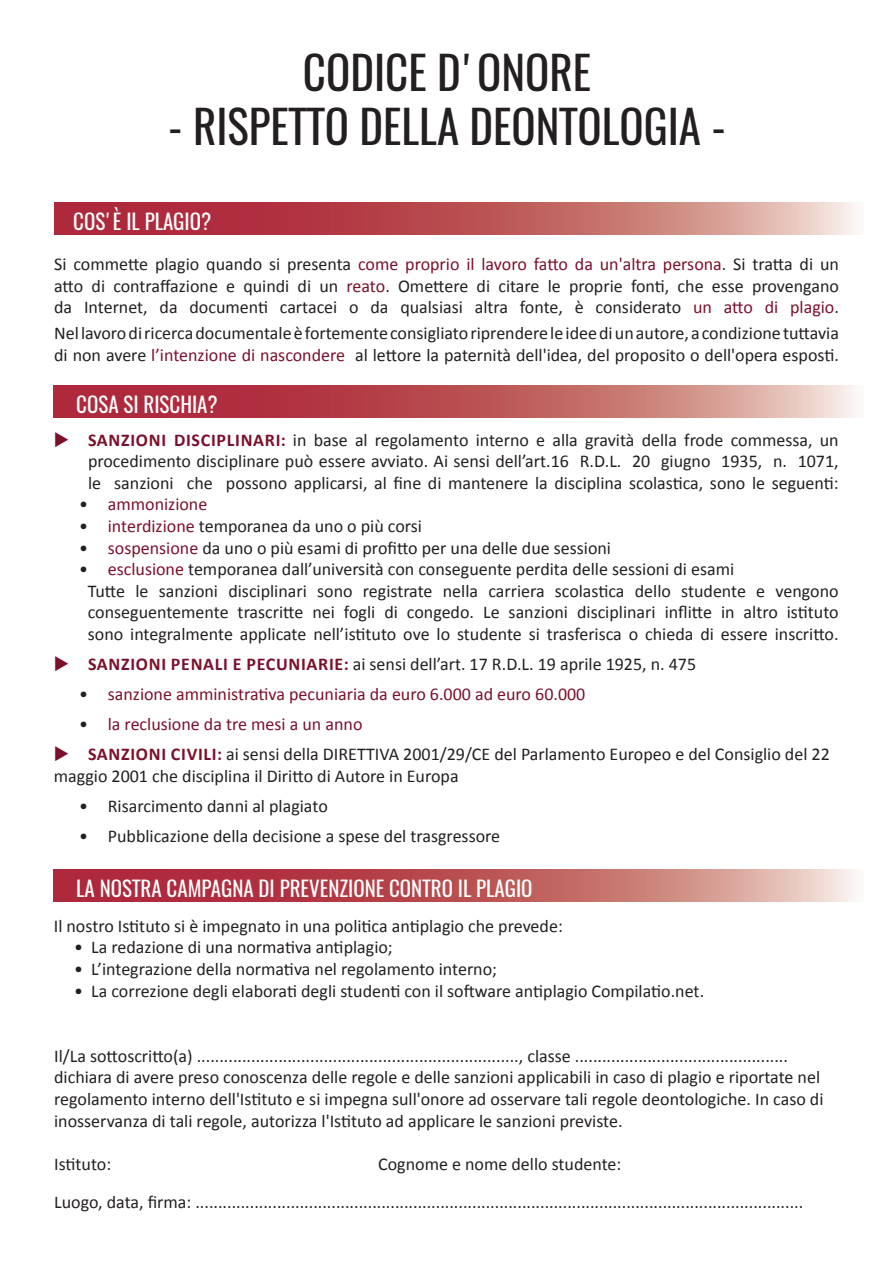
<style>
.page{position:relative;width:893px;height:1263px;background:#fff}
.page>*{position:absolute;margin:0;border:0;box-sizing:border-box;transform-origin:0 0}
.t1{font:45px "Oswald";color:#231f20}
.t2{font:21px "Oswald";color:#fff}
.t3{font:18px/21.6px "Calibri";color:#231f20;text-align:justify}
.t4{font:18px "Calibri";color:#7b102b}
.s1{color:#7b102b}
.s2{font-weight:700;color:#7b102b}
.s3{color:#231f20}
</style>
<div class="page">
<svg style="left:54px;top:203px;width:803px;height:31px;background:#c16165"></svg>
<svg style="left:54px;top:386px;width:803px;height:31px;background:#c16165"></svg>
<svg style="left:54px;top:870px;width:803px;height:31px;background:#c16165"></svg>
<p class="t1" style="left:303px;top:42px;width:290px">CODICE D'ONORE</p>
<p class="t1" style="left:168px;top:96px;width:559px">- RISPETTO DELLA DEONTOLOGIA -</p>
<p class="t2" style="left:73px;top:207px;width:140px">COS'È IL PLAGIO?</p>
<p class="t3" style="left:54px;top:253px;width:786px">Si commette plagio quando si presenta <span class="s1">come proprio il lavoro fatto da un'altra persona</span>. Si tratta di un atto di contraffazione e quindi di un <span class="s1">reato</span>. Omettere di citare le proprie fonti, che esse provengano da Internet, da documenti cartacei o da qualsiasi altra fonte, è considerato <span class="s1">un atto di plagio</span>.</p>
<p class="t3" style="left:54px;top:322px;width:786px">Nel lavoro di ricerca documentale è fortemente consigliato riprendere le idee di un autore, a condizione tuttavia di non avere <span class="s1">l’intenzione di nascondere</span> al lettore la paternità dell'idea, del proposito o dell'opera esposti.</p>
<p class="t2" style="left:76px;top:390px;width:143px">COSA SI RISCHIA?</p>
<p class="t3" style="left:88px;top:429px;width:752px;text-indent:-34px"><span class="s1">◆</span> <span class="s2">SANZIONI DISCIPLINARI:</span> in base al regolamento interno e alla gravità della frode commessa, un procedimento disciplinare può essere avviato. Ai sensi dell’art.16 R.D.L. 20 giugno 1935, n. 1071, le sanzioni che possono applicarsi, al fine di mantenere la disciplina scolastica, sono le seguenti:</p>
<p class="t4" style="left:79px;top:493px;width:130px"><span class="s3">•</span> ammonizione</p>
<p class="t3" style="left:79px;top:515px;width:344px">• <span class="s1">interdizione</span> temporanea da uno o più corsi</p>
<p class="t3" style="left:79px;top:537px;width:533px">• <span class="s1">sospensione</span> da uno o più esami di profitto per una delle due sessioni</p>
<p class="t3" style="left:79px;top:558px;width:656px">• <span class="s1">esclusione</span> temporanea dall’università con conseguente perdita delle sessioni di esami</p>
<p class="t3" style="left:88px;top:580px;width:752px">Tutte le sanzioni disciplinari sono registrate nella carriera scolastica dello studente e vengono conseguentemente trascritte nei fogli di congedo. Le sanzioni disciplinari inflitte in altro istituto sono integralmente applicate nell’istituto ove lo studente si trasferisca o chieda di essere inscritto.</p>
<p class="t3" style="left:54px;top:653px;width:644px"><span class="s1">◆</span> <span class="s2">SANZIONI PENALI E PECUNIARIE:</span> ai sensi dell’art. 17 R.D.L. 19 aprile 1925, n. 475</p>
<p class="t4" style="left:79px;top:683px;width:508px"><span class="s3">•</span> sanzione amministrativa pecuniaria da euro 6.000 ad euro 60.000</p>
<p class="t4" style="left:79px;top:713px;width:285px"><span class="s3">•</span> la reclusione da tre mesi a un anno</p>
<p class="t3" style="left:54px;top:744px;width:777px"><span class="s1">◆</span> <span class="s2">SANZIONI CIVILI:</span> ai sensi della DIRETTIVA 2001/29/CE del Parlamento Europeo e del Consiglio del 22 maggio 2001 che disciplina il Diritto di Autore in Europa</p>
<p class="t3" style="left:79px;top:795px;width:250px">• Risarcimento danni al plagiato</p>
<p class="t3" style="left:79px;top:825px;width:422px">• Pubblicazione della decisione a spese del trasgressore</p>
<p class="t2" style="left:76px;top:874px;width:458px">LA NOSTRA CAMPAGNA DI PREVENZIONE CONTRO IL PLAGIO</p>
<p class="t3" style="left:54px;top:915px;width:510px">Il nostro Istituto si è impegnato in una politica antiplagio che prevede:</p>
<p class="t3" style="left:74px;top:937px;width:320px">• La redazione di una normativa antiplagio;</p>
<p class="t3" style="left:74px;top:958px;width:424px">• L’integrazione della normativa nel regolamento interno;</p>
<p class="t3" style="left:74px;top:980px;width:631px">• La correzione degli elaborati degli studenti con il software antiplagio Compilatio.net.</p>
<p class="t3" style="left:54px;top:1045px;width:735px">Il/La sottoscritto(a) ......................................................................., classe ...............................................</p>
<p class="t3" style="left:54px;top:1066px;width:771px;text-align:left">dichiara di avere preso conoscenza delle regole e delle sanzioni applicabili in caso di plagio e riportate nel regolamento interno dell'Istituto e si impegna sull'onore ad osservare tali regole deontologiche. In caso di inosservanza di tali regole, autorizza l'Istituto ad applicare le sanzioni previste.</p>
<p class="t3" style="left:54px;top:1153px;width:59px">Istituto:</p>
<p class="t3" style="left:378px;top:1153px;width:245px">Cognome e nome dello studente:</p>
<p class="t3" style="left:54px;top:1192px;width:751px">Luogo, data, firma: ......................................................................................................................................</p>
</div>
